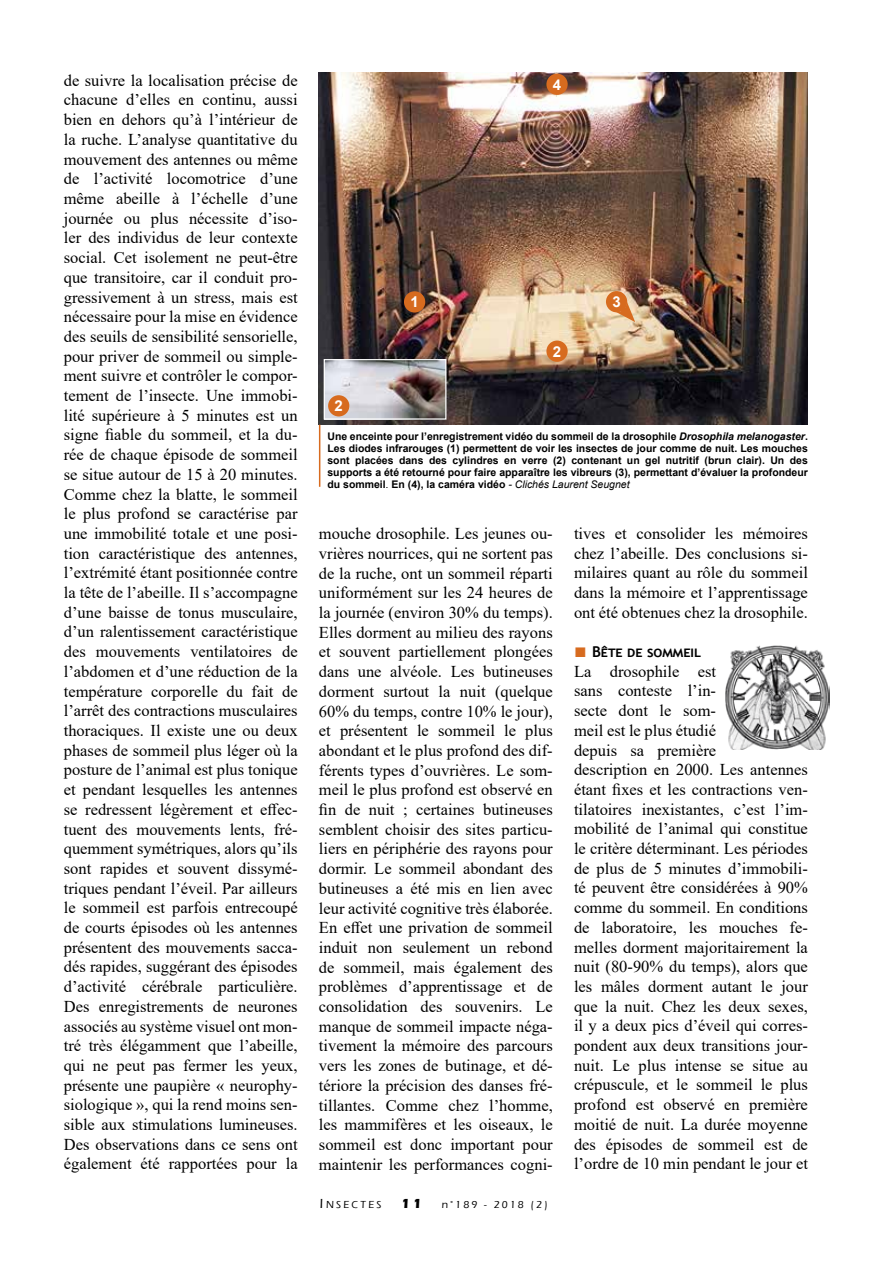
<style>
.page{position:relative;width:893px;height:1263px;background:#fff}
.page>*{position:absolute;margin:0;border:0;box-sizing:border-box;transform-origin:0 0}
.t1{font:16.5px/19.6px "Times New Roman";color:#000;text-align:justify}
.t2{font:700 15px "Trebuchet MS";color:#000}
.t3{font:700 15px "Arial";color:#fff}
.t4{font:700 10.5px/12px "Arial";color:#000;text-align:justify}
.t5{font:500 10.5px "Eras ITC";letter-spacing:.2em;color:#000}
.s1{font-style:italic}
.s2{font-weight:400;font-style:italic}
.s3{font-family:"Times New Roman";font-weight:400;font-size:21px;color:#d76b1f}
.s4{font-size:13.5px}
.s5{font-weight:700;font-size:13.5px}
</style>
<div class="page">
<img style="left:319px;top:72px;width:489px;height:353px">
<img style="left:725px;top:646px;width:104px;height:103px">
<hr style="left:319px;top:425px;width:1px;height:62px;background:#d76b1f">
<div style="left:404px;top:291px;width:21px;height:22px;background:#d76b1f;border-radius:50%"></div>
<div style="left:546px;top:341px;width:22px;height:21px;background:#d76b1f;border-radius:50%"></div>
<div style="left:546px;top:74px;width:22px;height:21px;background:#d76b1f;border-radius:50%"></div>
<svg style="left:604px;top:288px;width:31px;height:34px"></svg>
<div style="left:606px;top:291px;width:21px;height:21px;background:#d76b1f;border-radius:50%"></div>
<img style="left:326px;top:361px;width:118px;height:57px">
<div style="left:324px;top:359px;width:122px;height:61px;border:1px solid #fff"></div>
<div style="left:328px;top:395px;width:21px;height:21px;background:#d76b1f;border-radius:50%"></div>
<p class="t1" style="left:64px;top:70px;width:235px">de suivre la localisation précise de chacune d’elles en continu, aussi bien en dehors qu’à l’intérieur de la ruche. L’analyse quantitative du mouvement des antennes ou même de l’activité locomotrice d’une même abeille à l’échelle d’une journée ou plus nécessite d’iso&shy;ler des individus de leur contexte social. Cet isolement ne peut-être que transitoire, car il conduit pro&shy;gressivement à un stress, mais est nécessaire pour la mise en évidence des seuils de sensibilité sensorielle, pour priver de sommeil ou simple&shy;ment suivre et contrôler le compor&shy;tement de l’insecte. Une immobi&shy;lité supérieure à 5 minutes est un signe fiable du sommeil, et la du&shy;rée de chaque épisode de sommeil se situe autour de 15 à 20 minutes.<br>Comme chez la blatte, le sommeil le plus profond se caractérise par une immobilité totale et une posi&shy;tion caractéristique des antennes, l’extrémité étant positionnée contre la tête de l’abeille. Il s’accompagne d’une baisse de tonus musculaire, d’un ralentissement caractéristique des mouvements ventilatoires de l’abdomen et d’une réduction de la température corporelle du fait de l’arrêt des contractions musculaires thoraciques. Il existe une ou deux phases de sommeil plus léger où la posture de l’animal est plus tonique et pendant lesquelles les antennes se redressent légèrement et effec&shy;tuent des mouvements lents, fré&shy;quemment symétriques, alors qu’ils sont rapides et souvent dissymé&shy;triques pendant l’éveil. Par ailleurs le sommeil est parfois entrecoupé de courts épisodes où les antennes présentent des mouvements sacca&shy;dés rapides, suggérant des épisodes d’activité cérébrale particulière.<br>Des enregistrements de neurones associés au système visuel ont mon&shy;tré très élégamment que l’abeille, qui ne peut pas fermer les yeux, présente une paupière « neurophy&shy;siologique », qui la rend moins sen&shy;sible aux stimulations lumineuses.<br>Des observations dans ce sens ont également été rapportées pour la</p>
<p class="t3" style="left:335px;top:395px;width:10px">2</p>
<p class="t3" style="left:410px;top:292px;width:10px">1</p>
<p class="t3" style="left:553px;top:74px;width:10px">4</p>
<p class="t3" style="left:553px;top:341px;width:10px">2</p>
<p class="t3" style="left:612px;top:291px;width:10px">3</p>
<p class="t4" style="left:327px;top:430px;width:482px">Une enceinte pour l’enregistrement vidéo du sommeil de la drosophile <span class="s1">Drosophila melanogaster</span>.<br>Les diodes infrarouges (1) permettent de voir les insectes de jour comme de nuit. Les mouches sont placées dans des cylindres en verre (2) contenant un gel nutritif (brun clair). Un des supports a été retourné pour faire apparaître les vibreurs (3), permettant d’évaluer la profondeur du sommeil<span class="s2">.</span> En (4), la caméra vidéo <span class="s2">- Clichés Laurent Seugnet</span></p>
<p class="t1" style="left:574px;top:523px;width:235px">tives et consolider les mémoires chez l’abeille. Des conclusions si&shy;milaires quant au rôle du sommeil dans la mémoire et l’apprentissage ont été obtenues chez la drosophile.</p>
<p class="t2" style="left:574px;top:642px;width:128px"><span class="s3">■</span> Bête de sommeil</p>
<p class="t1" style="left:574px;top:661px;width:235px;text-align:left">La drosophile est<br>sans conteste l’in-<br>secte dont le som-<br>meil est le plus étudié<br>depuis sa première<br>description en 2000. Les antennes étant fixes et les contractions ven&shy;tilatoires inexistantes, c’est l’im&shy;mobilité de l’animal qui constitue le critère déterminant. Les périodes de plus de 5 minutes d’immobili&shy;té peuvent être considérées à 90% comme du sommeil. En conditions de laboratoire, les mouches fe&shy;melles dorment majoritairement la nuit (80-90% du temps), alors que les mâles dorment autant le jour que la nuit. Chez les deux sexes, il y a deux pics d’éveil qui corres&shy;pondent aux deux transitions jour&shy;nuit. Le plus intense se situe au crépuscule, et le sommeil le plus profond est observé en première moitié de nuit. La durée moyenne des épisodes de sommeil est de l’ordre de 10 min pendant le jour et</p>
<p class="t1" style="left:319px;top:523px;width:235px">mouche drosophile. Les jeunes ou&shy;vrières nourrices, qui ne sortent pas de la ruche, ont un sommeil réparti uniformément sur les 24 heures de la journée (environ 30% du temps).<br>Elles dorment au milieu des rayons et souvent partiellement plongées dans une alvéole. Les butineuses dorment surtout la nuit (quelque 60% du temps, contre 10% le jour), et présentent le sommeil le plus abondant et le plus profond des dif&shy;férents types d’ouvrières. Le som&shy;meil le plus profond est observé en fin de nuit ; certaines butineuses semblent choisir des sites particu&shy;liers en périphérie des rayons pour dormir. Le sommeil abondant des butineuses a été mis en lien avec leur activité cognitive très élaborée.<br>En effet une privation de sommeil induit non seulement un rebond de sommeil, mais également des problèmes d’apprentissage et de consolidation des souvenirs. Le manque de sommeil impacte néga&shy;tivement la mémoire des parcours vers les zones de butinage, et dé&shy;tériore la précision des danses fré&shy;tillantes. Comme chez l’homme, les mammifères et les oiseaux, le sommeil est donc important pour maintenir les performances cogni-</p>
<p class="t5" style="left:320px;top:1199px;width:229px"><span class="s4">I</span>NSECTES <span class="s5">11</span> n°189 - 2018 (2)</p>
</div>
